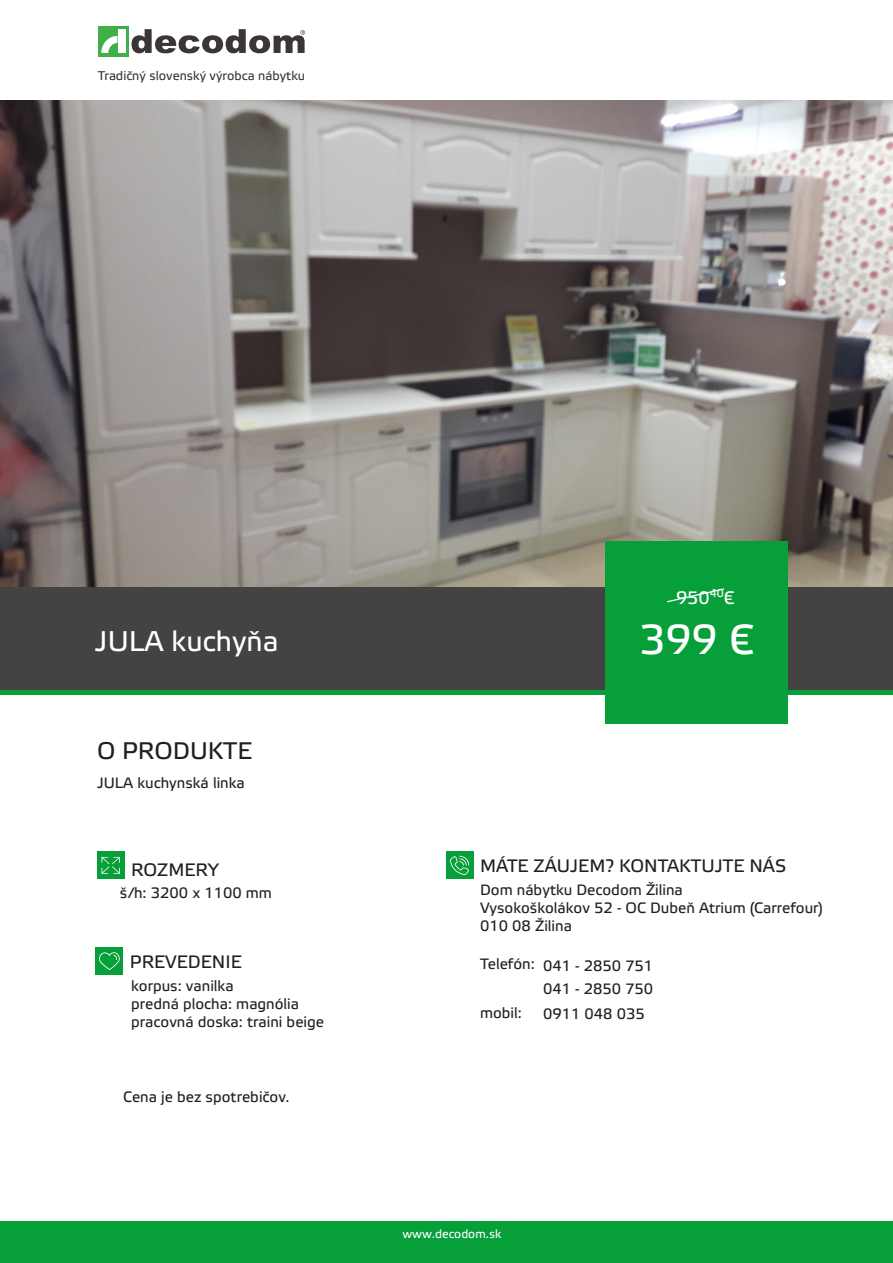
<style>
.page{position:relative;width:893px;height:1263px;background:#fff}
.page>*{position:absolute;margin:0;border:0;box-sizing:border-box;transform-origin:0 0}
.t1{font:41.7px "Etelka Text Pro";color:#fff}
.t2{font:28.5px "Etelka Text Pro";color:#fff}
.t3{font:24px "Etelka Text Pro";color:#231f20}
.t4{font:18px "Etelka Text Pro";color:#231f20}
.t5{font:18px "Etelka Text Pro";color:#fff}
.t6{font:15px "Etelka Text Pro";color:#231f20}
.t7{font:12.6px "Etelka Text Pro";color:#3b3635}
.t8{font:12px "Etelka Text Pro";color:#fff}
</style>
<div class="page">
<img style="left:0;top:100px;width:893px;height:517px">
<div style="left:0;top:587px;width:892px;height:107px;background:#454242"></div>
<hr style="left:0;top:690px;width:892px;height:4px;background:#079f39">
<div style="left:605px;top:541px;width:183px;height:183px;background:#079f39"></div>
<svg style="left:667px;top:588px;width:58px;height:15px"></svg>
<div style="left:96px;top:947px;width:27px;height:28px;background:#079f39"></div>
<svg style="left:99px;top:952px;width:21px;height:18px"></svg>
<div style="left:97px;top:852px;width:27px;height:27px;background:#079f39"></div>
<svg style="left:101px;top:857px;width:19px;height:17px"></svg>
<div style="left:98px;top:26px;width:30px;height:30px;background:#40ae49"></div>
<svg style="left:132px;top:29px;width:173px;height:24px"></svg>
<div style="left:119px;top:29px;width:7px;height:24px;background:#fff"></div>
<svg style="left:101px;top:36px;width:16px;height:17px"></svg>
<div style="left:0;top:1222px;width:892px;height:41px;background:#079f39"></div>
<div style="left:446px;top:852px;width:27px;height:27px;background:#079f39"></div>
<svg style="left:450px;top:856px;width:19px;height:19px"></svg>
<p class="t7" style="left:98px;top:69px;width:209px">Tradičný slovenský výrobca nábytku</p>
<p class="t5" style="left:676px;top:588px;width:60px">950<sup>40</sup>€</p>
<p class="t2" style="left:95px;top:626px;width:185px">JULA kuchyňa</p>
<p class="t1" style="left:639px;top:617px;width:116px">399 €</p>
<p class="t3" style="left:97px;top:737px;width:156px">O PRODUKTE</p>
<p class="t6" style="left:97px;top:775px;width:149px">JULA kuchynská linka</p>
<p class="t4" style="left:131px;top:860px;width:90px">ROZMERY</p>
<p class="t6" style="left:120px;top:884px;width:154px">š/h: 3200 x 1100 mm</p>
<p class="t4" style="left:130px;top:952px;width:113px">PREVEDENIE</p>
<p class="t6" style="left:131px;top:978px;width:104px">korpus: vanilka</p>
<p class="t6" style="left:131px;top:996px;width:170px">predná plocha: magnólia</p>
<p class="t6" style="left:131px;top:1014px;width:194px">pracovná doska: traini beige</p>
<p class="t6" style="left:123px;top:1088px;width:168px">Cena je bez spotrebičov.</p>
<p class="t4" style="left:480px;top:856px;width:308px">MÁTE ZÁUJEM? KONTAKTUJTE NÁS</p>
<p class="t6" style="left:480px;top:882px;width:204px">Dom nábytku Decodom Žilina</p>
<p class="t6" style="left:480px;top:900px;width:344px">Vysokoškolákov 52 - OC Dubeň Atrium (Carrefour)</p>
<p class="t6" style="left:480px;top:918px;width:93px">010 08 Žilina</p>
<p class="t6" style="left:480px;top:956px;width:56px">Telefón:</p>
<p class="t6" style="left:480px;top:1005px;width:43px">mobil:</p>
<p class="t6" style="left:543px;top:957px;width:112px">041 - 2850 751</p>
<p class="t6" style="left:543px;top:981px;width:112px">041 - 2850 750</p>
<p class="t6" style="left:543px;top:1006px;width:103px">0911 048 035</p>
<p class="t8" style="left:402px;top:1227px;width:100px">www.decodom.sk</p>
</div>
